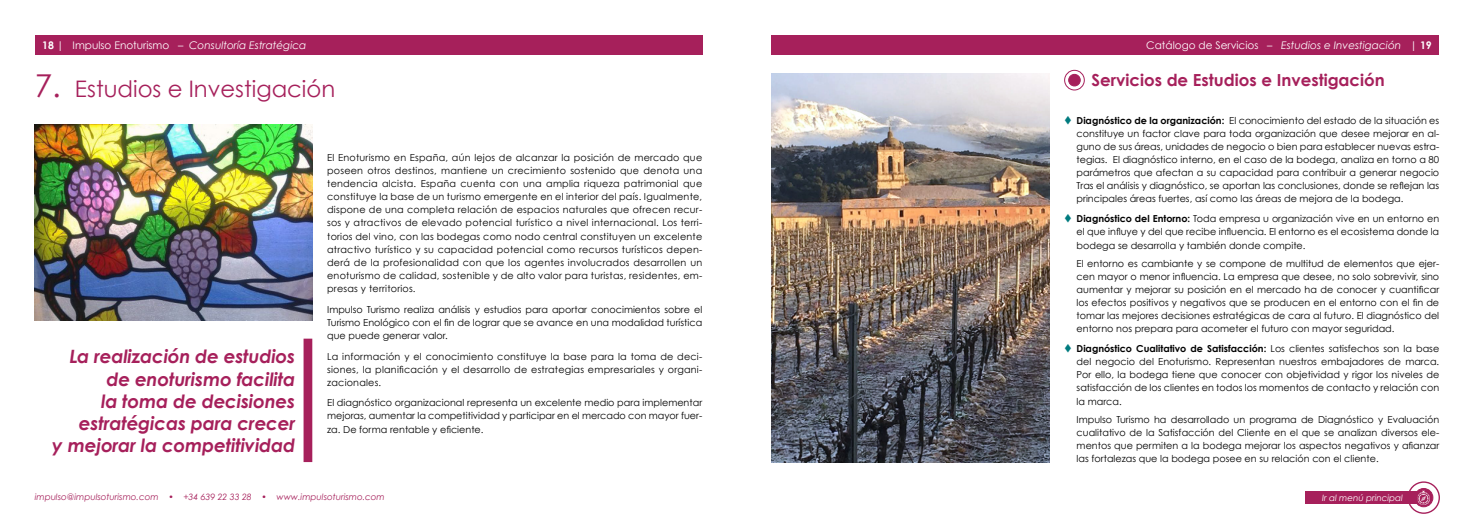
<style>
.page{position:relative;width:1474px;height:521px;background:#fff}
.page>*{position:absolute;margin:0;border:0;box-sizing:border-box;transform-origin:0 0}
.t1{font:22.75px "Century Gothic";color:#a6205b}
.t2{font:italic 700 18.38px/22.1px "Century Gothic";letter-spacing:-.01em;color:#a6205b;text-align:right}
.t3{font:700 16.62px "Century Gothic";color:#a6205b}
.t4{font:italic 10.5px "Century Gothic";color:#fff}
.t5{font:9.62px/13.1px "Century Gothic";color:#000;text-align:justify}
.t6{font:italic 8.75px "Century Gothic";color:#a6205b}
.t7{font:italic 8.75px "Century Gothic";color:#fff}
.s1{font-weight:700;font-style:normal}
.s2{font-style:normal}
.s3{font-size:31.5px}
.s4{color:#007b7f}
.s5{font-weight:700}
</style>
<div class="page">
<div style="left:35px;top:35px;width:667px;height:20px;background:#a6205b"></div>
<div style="left:1305px;top:491px;width:120px;height:13px;background:#a6205b"></div>
<div style="left:1407px;top:481px;width:32px;height:33px;border:1px solid #a6205b;border-radius:50%"></div>
<svg style="left:1414px;top:488px;width:18px;height:19px"></svg>
<svg style="left:1417px;top:491px;width:12px;height:13px"></svg>
<div style="left:1414px;top:488px;width:19px;height:19px;border:1px solid #a6205b;border-radius:50%"></div>
<div style="left:771px;top:35px;width:668px;height:20px;background:#a6205b"></div>
<img style="left:35px;top:124px;width:277px;height:196px">
<img style="left:771px;top:74px;width:278px;height:388px">
<div style="left:1064px;top:70px;width:20px;height:20px;border:1px solid #a6205b;border-radius:50%"></div>
<div style="left:1068px;top:74px;width:12px;height:12px;background:#a6205b;border-radius:50%"></div>
<div style="left:1068px;top:74px;width:12px;height:12px;border:1px solid #a6205b;border-radius:50%"></div>
<div style="left:303px;top:339px;width:9px;height:123px;background:#a6205b"></div>
<p class="t4" style="left:42px;top:38px;width:266px"><span class="s1">18</span> <span class="s2">| Impulso Enoturismo –</span> Consultoría Estratégica</p>
<p class="t4" style="left:1146px;top:38px;width:287px"><span class="s2">Catálogo de Servicios –</span> Estudios e Investigación <span class="s2">|</span> <span class="s1">19</span></p>
<h1 class="t1" style="left:35px;top:75px;width:302px"><span class="s3">7.</span> Estudios e Investigación</h1>
<h3 class="t3" style="left:1091px;top:70px;width:295px">Servicios de Estudios e Investigación</h3>
<h2 class="t2" style="left:52px;top:345px;width:244px">La realización de estudios de enoturismo facilita<br>la toma de decisiones estratégicas para crecer<br>y mejorar la competitividad</h2>
<p class="t5" style="left:327px;top:151px;width:376px">El Enoturismo en España, aún lejos de alcanzar la posición de mercado que poseen otros destinos, mantiene un crecimiento sostenido que denota una tendencia alcista. España cuenta con una amplia riqueza patrimonial que constituye la base de un turismo emergente en el interior del país. Igualmente, dispone de una completa relación de espacios naturales que ofrecen recur&shy;sos y atractivos de elevado potencial turístico a nivel internacional. Los terri&shy;torios del vino, con las bodegas como nodo central constituyen un excelente atractivo turístico y su capacidad potencial como recursos turísticos depen&shy;derá de la profesionalidad con que los agentes involucrados desarrollen un enoturismo de calidad, sostenible y de alto valor para turistas, residentes, em&shy;presas y territorios.</p>
<p class="t5" style="left:327px;top:302px;width:376px">Impulso Turismo realiza análisis y estudios para aportar conocimientos sobre el Turismo Enológico con el fin de lograr que se avance en una modalidad turística que puede generar valor.</p>
<p class="t5" style="left:327px;top:349px;width:376px">La información y el conocimiento constituye la base para la toma de deci&shy;siones, la planificación y el desarrollo de estrategias empresariales y organi&shy;zacionales.</p>
<p class="t5" style="left:327px;top:396px;width:376px">El diagnóstico organizacional representa un excelente medio para implementar mejoras, aumentar la competitividad y participar en el mercado con mayor fuer&shy;za. De forma rentable y eficiente.</p>
<p class="t5" style="left:1076px;top:113px;width:364px;text-indent:-12px"><span class="s4">▼</span> <span class="s5">Diagnóstico de la organización:</span> El conocimiento del estado de la situación es constituye un factor clave para toda organización que desee mejorar en al&shy;guno de sus áreas, unidades de negocio o bien para establecer nuevas estra&shy;tegias. El diagnóstico interno, en el caso de la bodega, analiza en torno a 80 parámetros que afectan a su capacidad para contribuir a generar negocio Tras el análisis y diagnóstico, se aportan las conclusiones, donde se reflejan las principales áreas fuertes, así como las áreas de mejora de la bodega.</p>
<p class="t5" style="left:1076px;top:212px;width:364px;text-indent:-12px"><span class="s4">▼</span> <span class="s5">Diagnóstico del Entorno:</span> Toda empresa u organización vive en un entorno en el que influye y del que recibe influencia. El entorno es el ecosistema donde la bodega se desarrolla y también donde compite.</p>
<p class="t5" style="left:1076px;top:256px;width:364px">El entorno es cambiante y se compone de multitud de elementos que ejer&shy;cen mayor o menor influencia. La empresa que desee, no solo sobrevivir, sino aumentar y mejorar su posición en el mercado ha de conocer y cuantificar los efectos positivos y negativos que se producen en el entorno con el fin de tomar las mejores decisiones estratégicas de cara al futuro. El diagnóstico del entorno nos prepara para acometer el futuro con mayor seguridad.</p>
<p class="t5" style="left:1076px;top:342px;width:364px;text-indent:-12px"><span class="s4">▼</span> <span class="s5">Diagnóstico Cualitativo de Satisfacción:</span> Los clientes satisfechos son la base del negocio del Enoturismo. Representan nuestros embajadores de marca.<br>Por ello, la bodega tiene que conocer con objetividad y rigor los niveles de satisfacción de los clientes en todos los momentos de contacto y relación con la marca.</p>
<p class="t5" style="left:1076px;top:412px;width:364px">Impulso Turismo ha desarrollado un programa de Diagnóstico y Evaluación cualitativo de la Satisfacción del Cliente en el que se analizan diversos ele&shy;mentos que permiten a la bodega mejorar los aspectos negativos y afianzar las fortalezas que la bodega posee en su relación con el cliente.</p>
<p class="t6" style="left:35px;top:492px;width:351px">impulso@impulsoturismo.com • +34 639 22 33 28 • www.impulsoturismo.com</p>
<p class="t7" style="left:1321px;top:492px;width:82px">Ir al menú principal</p>
</div>
